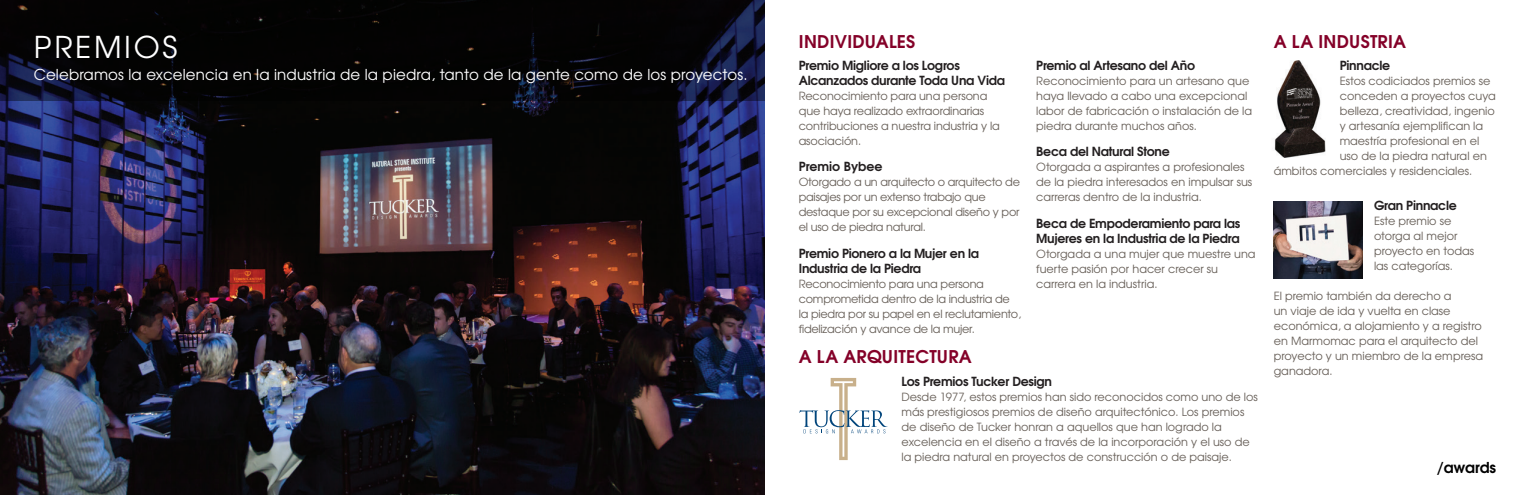
<style>
.page{position:relative;width:1530px;height:495px;background:#fff}
.page>*{position:absolute;margin:0;border:0;box-sizing:border-box;transform-origin:0 0}
.t1{font:30px "Te X Gyre Adventor";letter-spacing:.09em;color:#fff}
.t2{font:700 17.5px "Te X Gyre Adventor";letter-spacing:.015em;color:#840128}
.t3{font:15px "Te X Gyre Adventor";letter-spacing:.01em;color:#fff}
.t4{font:700 15px "Te X Gyre Adventor";color:#000}
.t5{font:700 12.5px/15px "Te X Gyre Adventor";letter-spacing:-.02em;color:#231f20}
.t6{font:700 12.5px "Te X Gyre Adventor";color:#231f20}
.t7{font:11.25px/15px "Te X Gyre Adventor";color:#686059}
.t8{font:11.25px/15px "Te X Gyre Adventor";letter-spacing:-.02em;color:#686059}
</style>
<div class="page">
<img style="left:0;top:101px;width:765px;height:394px">
<div style="left:0;top:0;width:765px;height:101px;background:#000"></div>
<svg style="left:799px;top:378px;width:89px;height:82px"></svg>
<img style="left:1274px;top:61px;width:52px;height:96px">
<img style="left:1274px;top:202px;width:89px;height:76px">
<h1 class="t1" style="left:34px;top:23px;width:145px">PREMIOS</h1>
<h3 class="t3" style="left:34px;top:63px;width:715px">Celebramos la excelencia en la industria de la piedra, tanto de la gente como de los proyectos.</h3>
<h2 class="t2" style="left:799px;top:27px;width:11px">individu</h2>
<h2 class="t2" style="left:876px;top:27px;width:41px">AlES</h2>
<h2 class="t2" style="left:1274px;top:27px;width:134px">A LA INDUSTRIA</h2>
<p class="t5" style="left:799px;top:57px;width:208px">Premio Migliore a los Logros<br>Alcanzados durante Toda Una Vida</p>
<p class="t7" style="left:799px;top:88px;width:203px">Reconocimiento para una persona que haya realizado extraordinarias contribuciones a nuestra industria y la asociación.</p>
<p class="t6" style="left:799px;top:156px;width:85px">Premio Bybee</p>
<p class="t8" style="left:799px;top:174px;width:223px">Otorgado a un arquitecto o arquitecto de paisajes por un extenso trabajo que destaque por su excepcional diseño y por el uso de piedra natural.</p>
<p class="t5" style="left:799px;top:244px;width:182px">Premio Pionero a la Mujer en la<br>Industria de la Piedra</p>
<p class="t8" style="left:799px;top:275px;width:224px">Reconocimiento para una persona comprometida dentro de la industria de la piedra por su papel en el reclutamiento, fidelización y avance de la mujer.</p>
<p class="t5" style="left:1036px;top:57px;width:160px">Premio al Artesano del Año</p>
<p class="t7" style="left:1036px;top:73px;width:217px">Reconocimiento para un artesano que haya llevado a cabo una excepcional labor de fabricación o instalación de la piedra durante muchos años.</p>
<p class="t5" style="left:1036px;top:143px;width:135px">Beca del Natural Stone</p>
<p class="t7" style="left:1036px;top:159px;width:218px">Otorgada a aspirantes a profesionales de la piedra interesados en impulsar sus carreras dentro de la industria.</p>
<p class="t5" style="left:1036px;top:214px;width:206px">Beca de Empoderamiento para las<br>Mujeres en la Industria de la Piedra</p>
<p class="t7" style="left:1036px;top:245px;width:221px">Otorgada a una mujer que muestre una fuerte pasión por hacer crecer su carrera en la industria.</p>
<h2 class="t2" style="left:799px;top:342px;width:174px">A LA ARQUITECTURA</h2>
<p class="t5" style="left:902px;top:373px;width:152px">Los Premios Tucker Design</p>
<p class="t7" style="left:902px;top:389px;width:358px">Desde 1977, estos premios han sido reconocidos como uno de los más prestigiosos premios de diseño arquitectónico. Los premios de diseño de Tucker honran a aquellos que han logrado la excelencia en el diseño a través de la incorporación y el uso de la piedra natural en proyectos de construcción o de paisaje.</p>
<p class="t5" style="left:1340px;top:57px;width:52px">Pinnacle</p>
<p class="t7" style="left:1340px;top:73px;width:152px">Estos codiciados premios se</p>
<p class="t7" style="left:1340px;top:88px;width:158px">conceden a proyectos cuya</p>
<p class="t7" style="left:1340px;top:103px;width:157px">belleza, creatividad, ingenio</p>
<p class="t7" style="left:1340px;top:118px;width:145px">y artesanía ejemplifican la</p>
<p class="t7" style="left:1340px;top:133px;width:141px">maestría profesional en el</p>
<p class="t7" style="left:1340px;top:148px;width:149px">uso de la piedra natural en</p>
<p class="t7" style="left:1274px;top:163px;width:200px">ámbitos comerciales y residenciales.</p>
<p class="t5" style="left:1374px;top:197px;width:84px">Gran Pinnacle</p>
<p class="t7" style="left:1374px;top:213px;width:102px">Este premio se otorga al mejor proyecto en todas las categorías.</p>
<p class="t7" style="left:1274px;top:288px;width:211px">El premio también da derecho a<br>un viaje de ida y vuelta en clase económica, a alojamiento y a registro en Marmomac para el arquitecto del proyecto y un miembro de la empresa ganadora.</p>
<h3 class="t4" style="left:1437px;top:455px;width:61px">/awards</h3>
</div>
